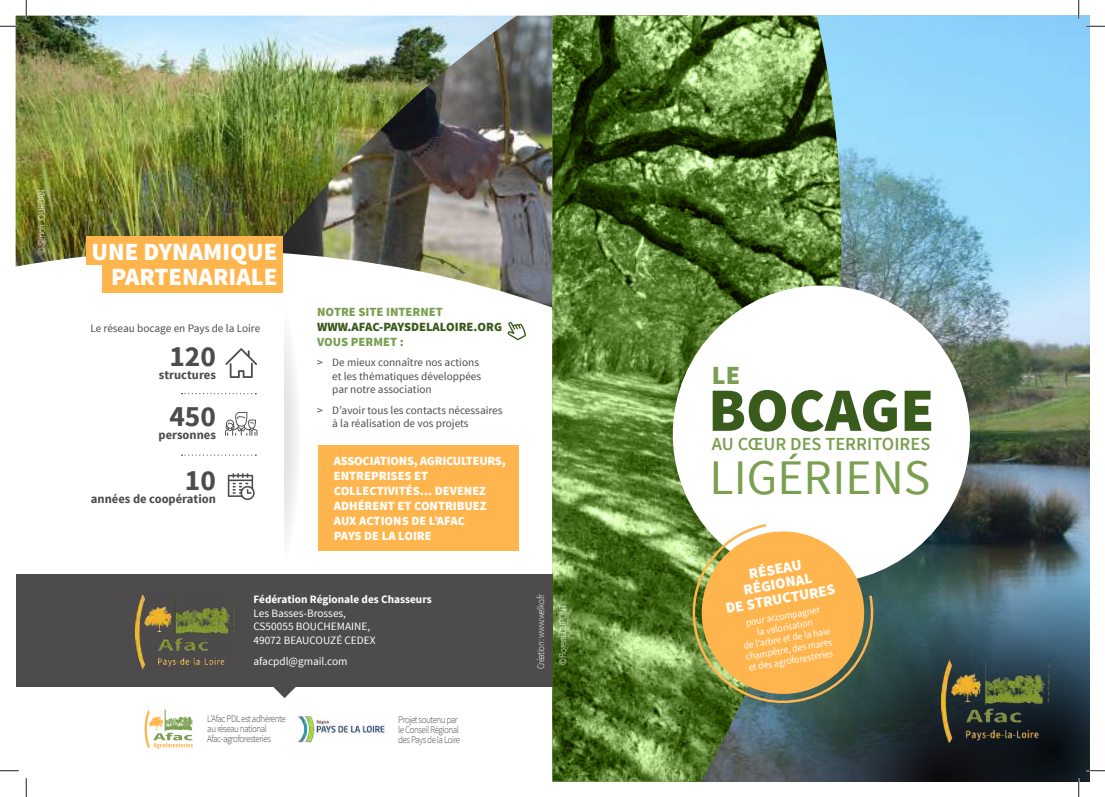
<style>
.page{position:relative;width:1105px;height:797px;background:#fff}
.page>*{position:absolute;margin:0;border:0;box-sizing:border-box;transform-origin:0 0}
.t1{font:900 61.75px "Source Sans Pro";color:#395b1b}
.t2{font:49.62px "Source Sans Pro";color:#7a9f51}
.t3{font:700 29.38px "Source Sans Pro";color:#4e4b4c}
.t4{font:900 26.12px "Source Sans Pro";color:#7a9f51}
.t5{font:900 24.62px/24.6px "Source Sans Pro";color:#fff;text-align:right}
.t6{font:600 18.38px "Source Sans Pro";color:#7a9f51}
.t7{font:900 15px/15px "Source Sans Pro";color:#fff;text-align:center}
.t8{font:900 12.5px/15px "Source Sans Pro";color:#fff}
.t9{font:700 12.5px "Source Sans Pro";color:#4e4b4c}
.t10{font:900 12.5px "Source Sans Pro";color:#7a9f51}
.t11{font:900 12.5px "Source Sans Pro";color:#395b1b}
.t12{font:11.25px/13.5px "Source Sans Pro";color:#4e4b4c}
.t13{font:11.25px/13.5px "Source Sans Pro";color:#fff}
.t14{font:700 11.25px "Source Sans Pro";color:#fff}
.t15{font:300 10px/10px "Source Sans Pro";letter-spacing:-.05em;color:#4e4b4c;scale:.9 1}
.t16{font:10px/11.2px "Source Sans Pro";color:#fff;text-align:center;scale:.95 1}
.t17{font:300 10px "Source Sans Pro";letter-spacing:-.05em;color:#fff;scale:.9 1}
</style>
<div class="page">
<img style="left:920px;top:322px;width:169px;height:207px">
<svg style="left:880px;top:465px;width:133px;height:109px;background:#3b4a49"></svg>
<svg style="left:949px;top:529px;width:140px;height:45px;background:#39484a"></svg>
<svg style="left:843px;top:16px;width:246px;height:306px;background:#90cae7"></svg>
<img style="left:16px;top:16px;width:255px;height:277px">
<img style="left:271px;top:16px;width:281px;height:292px">
<svg style="left:261px;top:306px;width:39px;height:262px;fill:#f1f0f0"></svg>
<div style="left:220px;top:296px;width:64px;height:288px;background:#fff"></div>
<div style="left:86px;top:236px;width:197px;height:29px;background:#ffb54e"></div>
<div style="left:103px;top:258px;width:180px;height:35px;background:#ffb54e"></div>
<div style="left:318px;top:445px;width:201px;height:106px;background:#ffb54e"></div>
<div style="left:16px;top:574px;width:536px;height:113px;background:#4e4b4c"></div>
<svg style="left:182px;top:393px;width:74px;height:1px"></svg>
<svg style="left:182px;top:454px;width:74px;height:2px"></svg>
<svg style="left:225px;top:348px;width:32px;height:30px"></svg>
<svg style="left:225px;top:412px;width:32px;height:24px"></svg>
<svg style="left:228px;top:473px;width:27px;height:27px"></svg>
<svg style="left:507px;top:322px;width:19px;height:18px"></svg>
<img style="left:298px;top:716px;width:88px;height:27px">
<svg style="left:880px;top:574px;width:209px;height:31px;background:#547782"></svg>
<svg style="left:843px;top:605px;width:246px;height:176px;background:#293e47"></svg>
<svg style="left:273px;top:687px;width:23px;height:11px"></svg>
<svg style="left:145px;top:709px;width:48px;height:39px"></svg>
<svg style="left:552px;top:16px;width:291px;height:765px;background:#5a7b39"></svg>
<div style="left:673px;top:285px;width:297px;height:298px;background:#fff;border-radius:50%"></div>
<svg style="left:686px;top:522px;width:194px;height:187px;background:#cba95f"></svg>
<img style="left:942px;top:660px;width:107px;height:83px">
<img style="left:136px;top:594px;width:98px;height:75px">
<svg style="left:0;top:25px;width:19px;height:2px"></svg>
<svg style="left:1086px;top:25px;width:19px;height:2px"></svg>
<svg style="left:0;top:770px;width:19px;height:1px"></svg>
<svg style="left:1086px;top:770px;width:19px;height:1px"></svg>
<svg style="left:25px;top:0;width:2px;height:19px"></svg>
<svg style="left:25px;top:778px;width:2px;height:19px"></svg>
<svg style="left:1078px;top:0;width:1px;height:19px"></svg>
<svg style="left:1078px;top:778px;width:1px;height:19px"></svg>
<p class="t17" style="left:37px;top:253px;width:73px;rotate:-90deg">© Simon JOURDAN</p>
<h3 class="t5" style="left:92px;top:240px;width:187px">UNE DYNAMIQUE<br>PARTENARIALE</h3>
<p class="t12" style="left:90px;top:322px;width:171px">Le réseau bocage en Pays de la Loire</p>
<p class="t9" style="left:159px;top:370px;width:58px">structures</p>
<h3 class="t3" style="left:169px;top:345px;width:48px">120</h3>
<h3 class="t3" style="left:169px;top:405px;width:48px">450</h3>
<p class="t9" style="left:159px;top:430px;width:59px">personnes</p>
<h3 class="t3" style="left:185px;top:469px;width:33px">10</h3>
<p class="t9" style="left:91px;top:494px;width:126px">années de coopération</p>
<p class="t10" style="left:317px;top:305px;width:127px">NOTRE SITE INTERNET</p>
<p class="t11" style="left:317px;top:320px;width:186px">WWW.AFAC-PAYSDELALOIRE.ORG</p>
<p class="t10" style="left:317px;top:335px;width:88px">VOUS PERMET :</p>
<p class="t12" style="left:332px;top:356px;width:150px;text-indent:-15px">&gt; De mieux connaître nos actions et les thématiques développées par notre association</p>
<p class="t12" style="left:332px;top:403px;width:172px;text-indent:-15px">&gt; D’avoir tous les contacts nécessaires à la réalisation de vos projets</p>
<p class="t8" style="left:334px;top:454px;width:173px">ASSOCIATIONS, AGRICULTEURS,<br>ENTREPRISES ET<br>COLLECTIVITÉS… DEVENEZ<br>ADHÉRENT ET CONTRIBUEZ<br>AUX ACTIONS DE L’AFAC<br>PAYS DE LA LOIRE</p>
<p class="t14" style="left:253px;top:595px;width:180px">Fédération Régionale des Chasseurs</p>
<p class="t13" style="left:253px;top:607px;width:124px">Les Basses-Brosses,<br>CS50055 BOUCHEMAINE,<br>49072 BEAUCOUZÉ CEDEX</p>
<p class="t13" style="left:253px;top:654px;width:96px">afacpdl@gmail.com</p>
<p class="t15" style="left:207px;top:714px;width:89px">L’Afac PDL est adhérente au réseau national<br>Afac-agroforesteries</p>
<p class="t15" style="left:398px;top:715px;width:71px">Projet soutenu par le Conseil Régional des Pays de la Loire</p>
<p class="t17" style="left:537px;top:669px;width:85px;rotate:-90deg">Création : www.welko.fr</p>
<p class="t17" style="left:559px;top:664px;width:69px;rotate:-90deg">©Florent DUPONT</p>
<h3 class="t4" style="left:712px;top:362px;width:30px">LE</h3>
<h1 class="t1" style="left:708px;top:380px;width:228px">BOCAGE</h1>
<h3 class="t6" style="left:712px;top:433px;width:220px">AU CŒUR DES TERRITOIRES</h3>
<h2 class="t2" style="left:710px;top:453px;width:222px">LIGÉRIENS</h2>
<h3 class="t7" style="left:719px;top:571px;width:112px;rotate:-10deg">RÉSEAU<br>RÉGIONAL<br>DE STRUCTURES</h3>
<p class="t16" style="left:739px;top:618px;width:94px;rotate:-10deg">pour accompagner<br>la valorisation<br>de l’arbre et de la haie champêtre, des mares et des agroforesteries</p>
</div>
